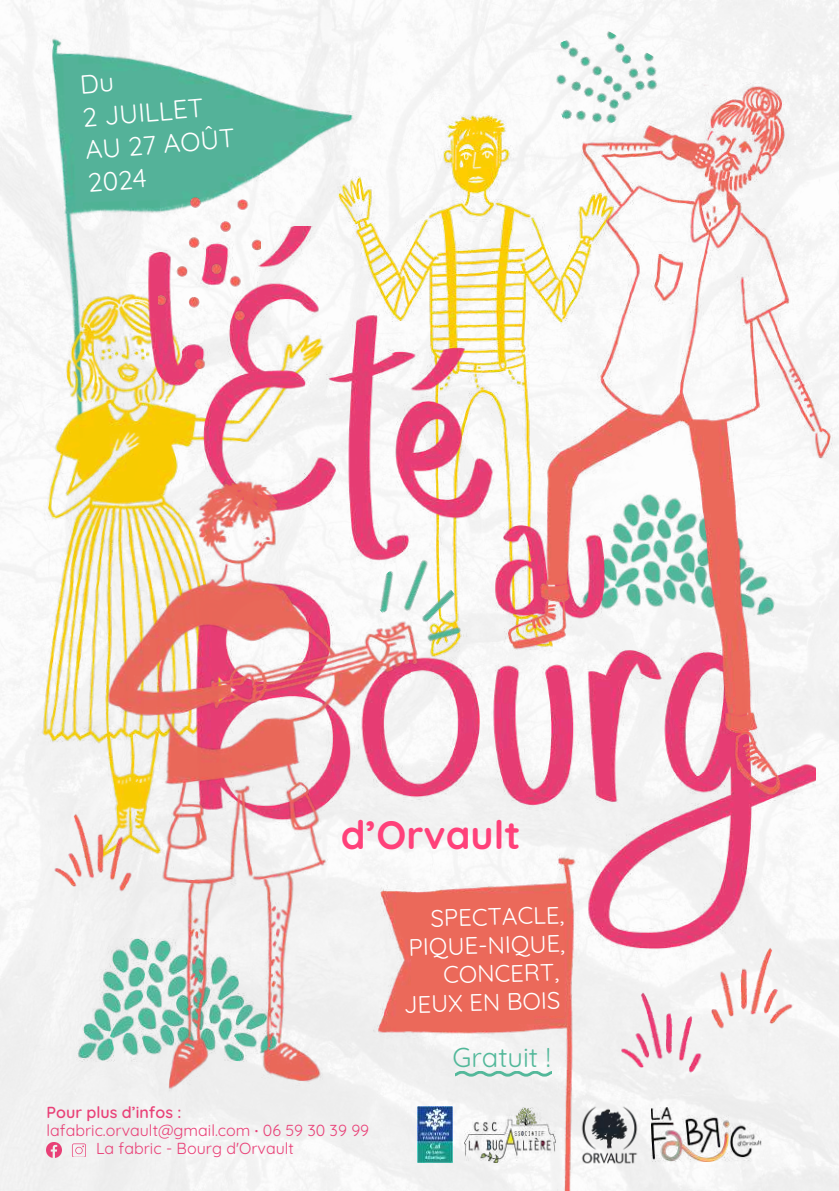
<style>
.page{position:relative;width:839px;height:1191px;background:#fff}
.page>*{position:absolute;margin:0;border:0;box-sizing:border-box;transform-origin:0 0}
.t1{font:700 39.4px "Quicksand";color:#ff417a}
.t2{font:27.2px "Quicksand";color:#53b89a}
.t3{font:26.4px/32.8px "Quicksand";color:#fff}
.t4{font:24px/28.4px "Quicksand";color:#fff;text-align:right}
.t5{font:16px/18.4px "Quicksand";color:#e94077}
.s1{font-weight:600}
.s2{font-weight:700}
</style>
<div class="page">
<img style="left:0;top:0;width:838px;height:1191px">
<img style="left:387px;top:80px;width:71px;height:147px">
<img style="left:26px;top:21px;width:361px;height:229px">
<img style="left:9px;top:250px;width:125px;height:653px">
<img style="left:134px;top:227px;width:681px;height:723px">
<img style="left:334px;top:878px;width:302px;height:313px">
<svg style="left:463px;top:1071px;width:88px;height:6px"></svg>
<img style="left:535px;top:26px;width:138px;height:5px">
<img style="left:651px;top:1107px;width:110px;height:54px">
<img style="left:458px;top:31px;width:380px;height:847px">
<div style="left:54px;top:908px;width:16px;height:183px;background:#f3f3f3"></div>
<img style="left:158px;top:171px;width:102px;height:198px">
<div style="left:20px;top:802px;width:50px;height:105px;background:#f4f4f4"></div>
<img style="left:70px;top:439px;width:393px;height:694px">
<img style="left:683px;top:941px;width:145px;height:105px">
<img style="left:586px;top:966px;width:144px;height:106px">
<img style="left:417px;top:1107px;width:35px;height:55px">
<img style="left:573px;top:1097px;width:71px;height:75px">
<img style="left:464px;top:1107px;width:92px;height:56px">
<img style="left:47px;top:1142px;width:15px;height:15px">
<svg style="left:72px;top:1143px;width:13px;height:14px"></svg>
<h3 class="t3" style="left:78px;top:68px;width:152px;rotate:-5deg">Du<br>2 JUILLET<br>AU 27 AOÛT<br>2024</h3>
<h1 class="t1" style="left:341px;top:810px;width:181px">d’Orvault</h1>
<h3 class="t4" style="left:400px;top:905px;width:165px;rotate:-2deg">SPECTACLE,<br>PIQUE-NIQUE,<br>CONCERT,<br>JEUX EN BOIS</h3>
<h2 class="t2" style="left:452px;top:1040px;width:100px">Gratuit !</h2>
<p class="t5" style="left:47px;top:1103px;width:324px"><span class="s1">Pour plus d’infos : </span>lafabric.orvault@gmail.com <span class="s2">·</span> 06 59 30 39 99</p>
<p class="t5" style="left:96px;top:1139px;width:199px">La fabric - Bourg d'Orvault</p>
</div>
